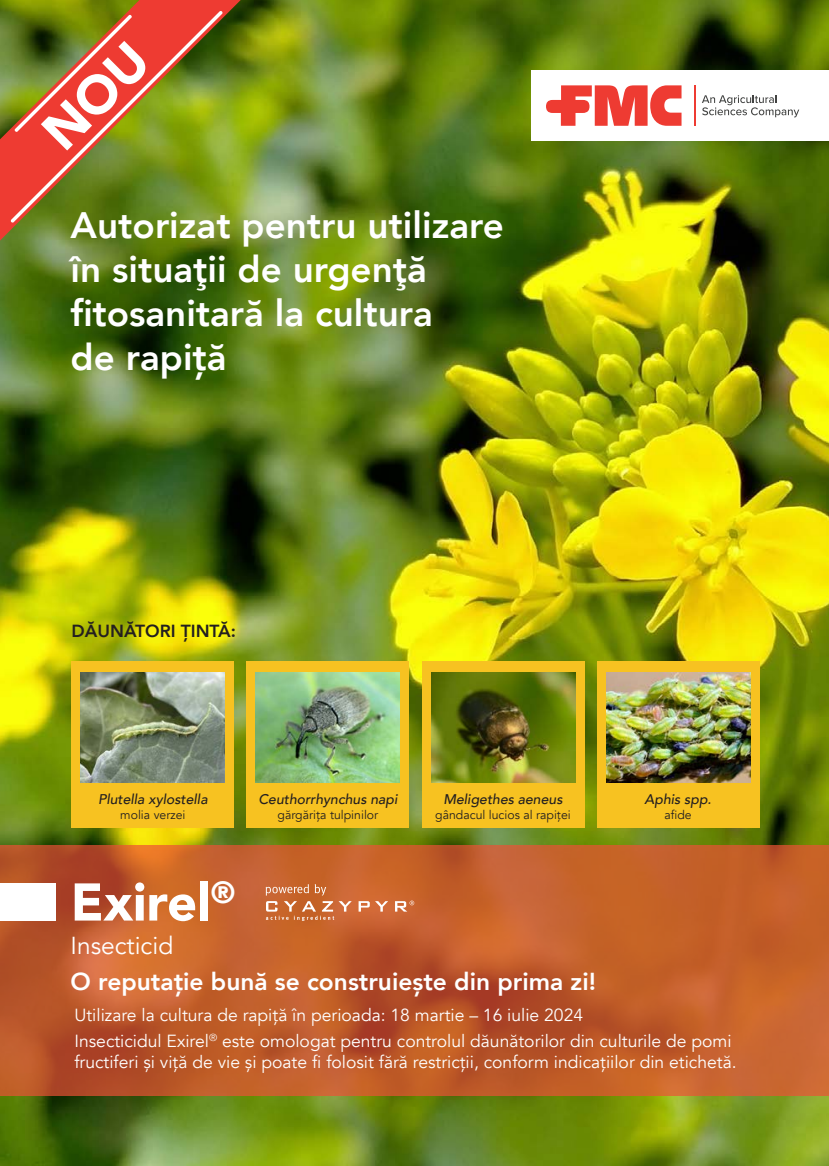
<style>
.page{position:relative;width:829px;height:1166px;background:#fff}
.page>*{position:absolute;margin:0;border:0;box-sizing:border-box;transform-origin:0 0}
.t1{font:900 52.5px "Avenir";color:#fff}
.t2{font:800 36.75px/44.1px "Avenir";color:#fff}
.t3{font:800 24.5px "Avenir";color:#fff}
.t4{font:24.5px "Avenir";color:#fff}
.t5{font:17.5px/21px "Avenir";color:#fff}
.t6{font:800 17.5px "Avenir";color:#231f20}
.t7{font:italic 500 14px "Avenir";color:#231f20}
.t8{font:12.25px "Avenir";color:#231f20}
</style>
<div class="page">
<img style="left:0;top:0;width:828px;height:1166px">
<div style="left:531px;top:70px;width:297px;height:71px;background:#fff"></div>
<svg style="left:546px;top:85px;width:135px;height:41px"></svg>
<hr style="left:694px;top:85px;width:1px;height:41px;background:#ee3b32">
<svg style="left:702px;top:95px;width:97px;height:22px"></svg>
<svg style="left:0;top:0;width:241px;height:241px;background:#867e21"></svg>
<svg style="left:11px;top:11px;width:212px;height:212px;background:#8d7d27"></svg>
<svg style="left:0;top:844px;width:828px;height:251px;background:#c05c2a"></svg>
<div style="left:0;top:883px;width:56px;height:38px;background:#fff"></div>
<svg style="left:266px;top:884px;width:148px;height:37px;background:#d17848"></svg>
<div style="left:71px;top:661px;width:163px;height:166px;background:#f7c221"></div>
<img style="left:81px;top:673px;width:144px;height:109px">
<div style="left:596px;top:661px;width:163px;height:166px;background:#f7c221"></div>
<img style="left:606px;top:673px;width:144px;height:109px">
<div style="left:246px;top:661px;width:163px;height:166px;background:#f7c221"></div>
<img style="left:256px;top:673px;width:144px;height:109px">
<div style="left:421px;top:661px;width:163px;height:166px;background:#f7c221"></div>
<img style="left:431px;top:673px;width:144px;height:109px">
<svg style="left:15px;top:15px;width:136px;height:135px;background:#b56332"></svg>
<p class="t2" style="left:71px;top:203px;width:435px">Autorizat pentru utilizare în situaţii de urgenţă fitosanitară la cultura<br>de rapiță</p>
<p class="t6" style="left:71px;top:617px;width:166px">DĂUNĂTORI ȚINTĂ:</p>
<p class="t7" style="left:98px;top:791px;width:111px">Plutella xylostella</p>
<p class="t8" style="left:120px;top:807px;width:67px">molia verzei</p>
<p class="t1" style="left:71px;top:857px;width:166px">Exirel<sup>®</sup></p>
<p class="t4" style="left:71px;top:931px;width:104px">Insecticid</p>
<p class="t7" style="left:258px;top:791px;width:141px">Ceuthorrhynchus napi</p>
<p class="t8" style="left:277px;top:807px;width:102px">gărgăriţa tulpinilor</p>
<p class="t7" style="left:443px;top:791px;width:120px">Meligethes aeneus</p>
<p class="t8" style="left:435px;top:807px;width:137px">gândacul lucios al rapiţei</p>
<p class="t3" style="left:71px;top:963px;width:526px">O reputație bună se construiește din prima zi!</p>
<p class="t7" style="left:644px;top:791px;width:68px">Aphis spp.</p>
<p class="t8" style="left:664px;top:807px;width:29px">afide</p>
<p class="t5" style="left:74px;top:1005px;width:510px">Utilizare la cultura de rapiță în perioada: 18 martie – 16 iulie 2024</p>
<p class="t5" style="left:74px;top:1031px;width:663px">Insecticidul Exirel<sup>®</sup> este omologat pentru controlul dăunătorilor din culturile de pomi fructiferi și viță de vie și poate fi folosit fără restricții, conform indicațiilor din etichetă.</p>
</div>
